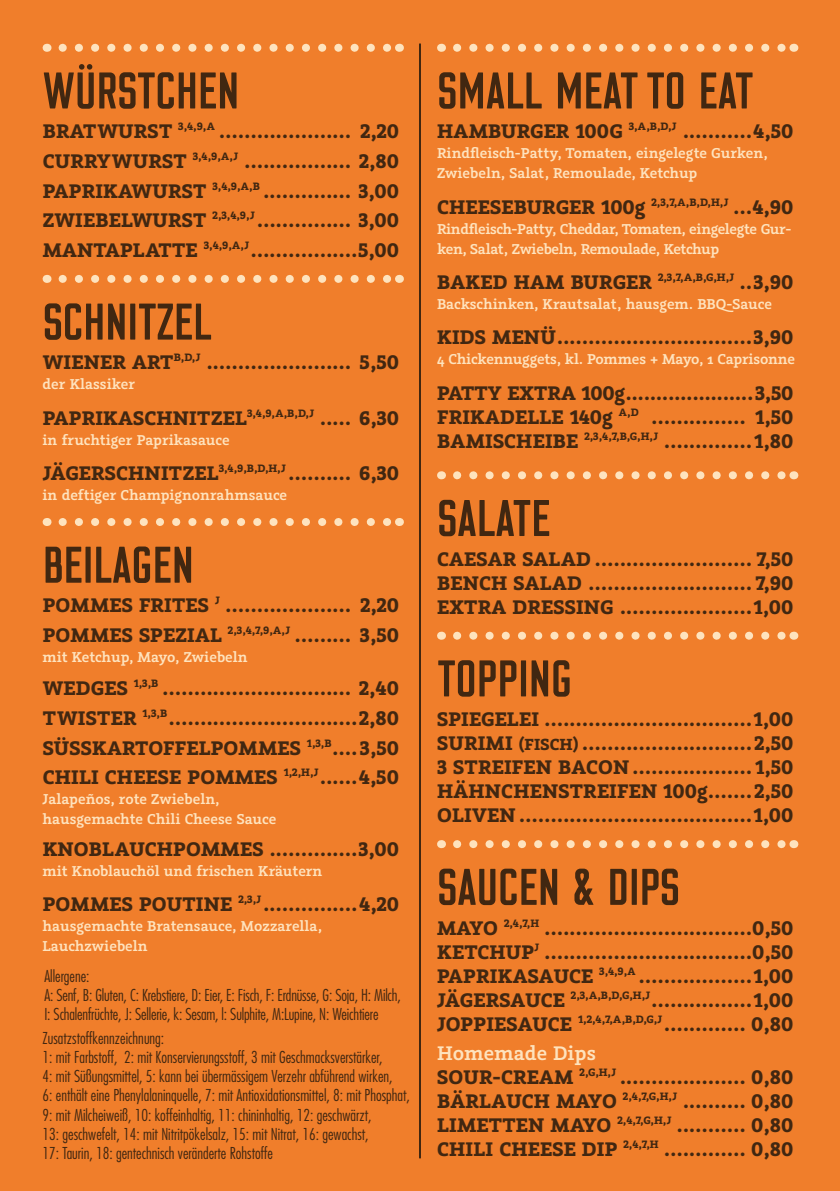
<style>
.page{position:relative;width:840px;height:1191px;background:#fff}
.page>*{position:absolute;margin:0;border:0;box-sizing:border-box;transform-origin:0 0}
.t1{font:500 50px "Clarke";letter-spacing:-.01em;color:#412711}
.t2{font:700 22px/24px "Graublau Slab";letter-spacing:.01em;color:#412711;text-align:justify}
.t3{font:300 condensed 16px/19.2px "Futura Std";color:#412711}
.t4{font:600 16px/20px "Graublau Slab";letter-spacing:-.005em;color:#fee3be}
.s1{font-size:18px}
.s2{font-weight:600;color:#fee3be}
</style>
<div class="page">
<div style="left:0;top:0;width:839px;height:1191px;background:#f07e2b"></div>
<svg style="left:63px;top:44px;width:328px;height:8px"></svg>
<svg style="left:63px;top:275px;width:328px;height:8px"></svg>
<svg style="left:63px;top:518px;width:328px;height:8px"></svg>
<svg style="left:457px;top:44px;width:328px;height:8px"></svg>
<svg style="left:457px;top:471px;width:328px;height:8px"></svg>
<svg style="left:457px;top:631px;width:328px;height:8px"></svg>
<svg style="left:457px;top:840px;width:328px;height:8px"></svg>
<hr style="left:419px;top:44px;width:2px;height:1114px;background:#412711">
<h1 class="t1" style="left:43px;top:56px;width:198px">WÜRSTCHEN</h1>
<p class="t2" style="left:43px;top:116px;width:357px;line-height:29.6px">BRATWURST <sup>3,4,9,A</sup> ..................... 2,20<br>CURRYWURST <sup>3,4,9,A,J</sup> ................. 2,80<br>PAPRIKAWURST <sup>3,4,9,A,B</sup> .............. 3,00<br>ZWIEBELWURST <sup>2,3,4,9,J</sup> ............... 3,00<br>MANTAPLATTE <sup>3,4,9,A,J</sup>.................5,00</p>
<h1 class="t1" style="left:43px;top:287px;width:171px">SCHNITZEL</h1>
<p class="t2" style="left:43px;top:350px;width:357px">WIENER ART<sup>B,D,J</sup> ....................... 5,50</p>
<p class="t4" style="left:43px;top:374px;width:94px">der Klassiker</p>
<p class="t2" style="left:43px;top:405px;width:357px">PAPRIKASCHNITZEL<sup>3,4,9,A,B,D,J</sup> ..... 6,30</p>
<p class="t4" style="left:43px;top:429px;width:188px">in fruchtiger Paprikasauce</p>
<p class="t2" style="left:43px;top:461px;width:357px">JÄGERSCHNITZEL<sup>3,4,9,B,D,H,J</sup> .......... 6,30</p>
<p class="t4" style="left:43px;top:485px;width:246px">in deftiger Champignonrahmsauce</p>
<h1 class="t1" style="left:43px;top:530px;width:153px">BEILAGEN</h1>
<p class="t2" style="left:43px;top:590px;width:357px;line-height:29.6px">POMMES FRITES <sup>J</sup> .................... 2,20<br>POMMES SPEZIAL <sup>2,3,4,7,9,A,J</sup> ......... 3,50</p>
<p class="t4" style="left:43px;top:647px;width:206px">mit Ketchup, Mayo, Zwiebeln</p>
<p class="t2" style="left:43px;top:673px;width:357px;line-height:29.6px">WEDGES <sup>1,3,B</sup> .............................. 2,40<br>TWISTER <sup>1,3,B</sup>..............................2,80<br>SÜSSKARTOFFELPOMMES <sup>1,3,B</sup>....3,50<br>CHILI CHEESE POMMES <sup>1,2,H,J</sup>......4,50</p>
<p class="t4" style="left:43px;top:789px;width:235px">Jalapeños, rote Zwiebeln, hausgemachte Chili Cheese Sauce</p>
<p class="t2" style="left:43px;top:836px;width:357px">KNOBLAUCHPOMMES ..............3,00</p>
<p class="t4" style="left:43px;top:860px;width:281px">mit Knoblauchöl und frischen Kräutern</p>
<p class="t2" style="left:43px;top:892px;width:357px">POMMES POUTINE <sup>2,3,J</sup>...............4,20</p>
<p class="t4" style="left:43px;top:916px;width:281px">hausgemachte Bratensauce, Mozzarella,<br>Lauchzwiebeln</p>
<p class="t3" style="left:44px;top:966px;width:358px">Allergene:<br>A: Senf, B: Gluten, C: Krebstiere, D: Eier, E: Fisch, F: Erdnüsse, G: Soja, H: Milch,<br>I: Schalenfrüchte, J: Sellerie, k: Sesam, l: Sulphite, M:Lupine, N: Weichtiere</p>
<p class="t3" style="left:43px;top:1028px;width:368px">Zusatzstoffkennzeichnung:<br>1: mit Farbstoff, 2: mit Konservierungsstoff, 3 mit Geschmacksverstärker,<br>4: mit Süßungsmittel, 5: kann bei übermässigem Verzehr abführend wirken,<br>6: enthält eine Phenylalaninquelle, 7: mit Antioxidationsmittel, 8: mit Phosphat, 9: mit Milcheiweiß, 10: koffeinhaltig, 11: chininhaltig, 12: geschwärzt,<br>13: geschwefelt, 14: mit Nitritpökelsalz, 15: mit Nitrat, 16: gewachst,<br>17: Taurin, 18: gentechnisch veränderte Rohstoffe</p>
<h1 class="t1" style="left:437px;top:56px;width:318px">SMALL MEAT TO EAT</h1>
<p class="t2" style="left:437px;top:119px;width:357px">HAMBURGER 100G <sup>3,A,B,D,J</sup> ...........4,50</p>
<p class="t4" style="left:437px;top:143px;width:332px">Rindfleisch-Patty, Tomaten, eingelegte Gurken,<br>Zwiebeln, Salat, Remoulade, Ketchup</p>
<p class="t2" style="left:437px;top:194px;width:357px">CHEESEBURGER 100g <sup>2,3,7,A,B,D,H,J</sup> ...4,90</p>
<p class="t4" style="left:437px;top:218px;width:355px">Rindfleisch-Patty, Cheddar, Tomaten, eingelegte Gur&shy;ken, Salat, Zwiebeln, Remoulade, Ketchup</p>
<p class="t2" style="left:437px;top:270px;width:357px">BAKED HAM BURGER <sup>2,3,7,A,B,G,H,J</sup> ..3,90</p>
<p class="t4" style="left:437px;top:294px;width:336px">Backschinken, Krautsalat, hausgem. BBQ-Sauce</p>
<p class="t2" style="left:437px;top:325px;width:357px">KIDS MENÜ...............................3,90</p>
<p class="t4" style="left:437px;top:349px;width:359px">4 Chickennuggets, kl. Pommes + Mayo, 1 Caprisonne</p>
<p class="t2" style="left:437px;top:380px;width:357px">PATTY EXTRA 100g.....................3,50<br>FRIKADELLE 140g <sup>A,D</sup> ............... 1,50<br>BAMISCHEIBE <sup>2,3,4,7,B,G,H,J</sup> ..............1,80</p>
<h1 class="t1" style="left:437px;top:484px;width:115px">SALATE</h1>
<p class="t2" style="left:437px;top:546px;width:357px">CAESAR SALAD ......................... 7,50<br>BENCH SALAD .......................... 7,90<br>EXTRA DRESSING .....................1,00</p>
<h1 class="t1" style="left:437px;top:644px;width:137px">TOPPING</h1>
<p class="t2" style="left:437px;top:707px;width:358px">SPIEGELEI .................................1,00<br>SURIMI <span class="s1">(FISCH)</span> ...........................2,50<br>3 STREIFEN BACON................... 1,50<br>HÄHNCHENSTREIFEN 100g.......2,50<br>OLIVEN .....................................1,00</p>
<h1 class="t1" style="left:437px;top:852px;width:245px">SAUCEN &amp; DIPS</h1>
<p class="t2" style="left:437px;top:915px;width:357px">MAYO <sup>2,4,7,H</sup> .................................0,50<br>KETCHUP<sup>J</sup> .................................0,50<br>PAPRIKASAUCE <sup>3,4,9,A</sup> ..................1,00<br>JÄGERSAUCE <sup>2,3,A,B,D,G,H,J</sup>................1,00<br>JOPPIESAUCE <sup>1,2,4,7,A,B,D,G,J</sup>............. 0,80</p>
<p class="t2" style="left:437px;top:1041px;width:358px;text-align:left"><span class="s2">Homemade Dips<br></span>SOUR-CREAM <sup>2,G,H,J</sup> .................... 0,80<br>BÄRLAUCH MAYO <sup>2,4,7,G,H,J</sup> .......... 0,80<br>LIMETTEN MAYO <sup>2,4,7,G,H,J</sup> ........... 0,80<br>CHILI CHEESE DIP <sup>2,4,7,H</sup> ............. 0,80</p>
</div>
